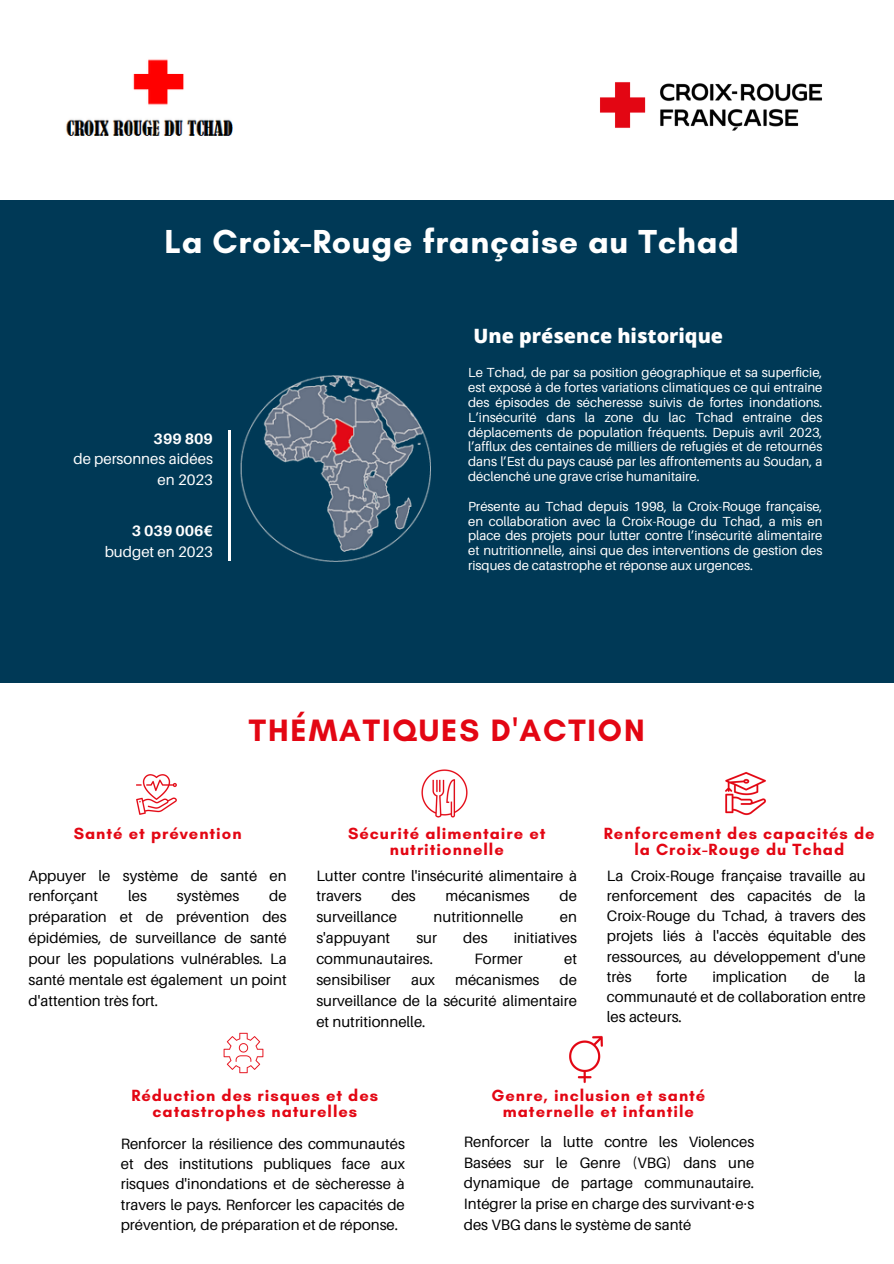
<style>
.page{position:relative;width:894px;height:1264px;background:#fff}
.page>*{position:absolute;margin:0;border:0;box-sizing:border-box;transform-origin:0 0}
.t1{font:700 33.9px "Glacial Indifference";letter-spacing:.02em;color:#fff}
.t2{font:700 31.5px "Glacial Indifference";letter-spacing:.06em;color:#e30613}
.t3{font:800 19.8px "Open Sans";color:#fff}
.t4{font:700 16.5px/15.8px "Glacial Indifference";letter-spacing:.06em;color:#e30613;text-align:center}
.t5{font:15px/20.9px "Aileron";color:#000;text-align:justify}
.t6{font:15px/20.4px "Aileron";color:#fff;text-align:right}
.t7{font:700 15px "Aileron";color:#fff}
.t8{font:13.2px/14.9px "Aileron";color:#fff;text-align:justify}
.s1{font-family:"Liberation Serif"}
</style>
<div class="page">
<img style="left:421px;top:769px;width:47px;height:49px">
<div style="left:0;top:201px;width:893px;height:482px;background:#003956"></div>
<img style="left:569px;top:1035px;width:34px;height:49px">
<img style="left:65px;top:59px;width:168px;height:77px">
<hr style="left:228px;top:431px;width:3px;height:130px;background:#fff">
<img style="left:725px;top:772px;width:41px;height:44px">
<img style="left:136px;top:774px;width:41px;height:41px">
<img style="left:600px;top:82px;width:222px;height:49px">
<img style="left:240px;top:376px;width:190px;height:185px">
<img style="left:223px;top:1032px;width:41px;height:42px">
<p class="t1" style="left:164px;top:221px;width:575px">La Croix-Rouge française au Tchad</p>
<h5 class="t7" style="left:153px;top:429px;width:61px">399 809</h5>
<p class="t6" style="left:73px;top:448px;width:141px">de personnes aidées en 2023</p>
<h5 class="t7" style="left:132px;top:521px;width:83px">3 039 006€</h5>
<h4 class="t6" style="left:105px;top:541px;width:110px">budget en 2023</h4>
<h4 class="t3" style="left:473px;top:321px;width:251px">Une présence historique</h4>
<p class="t8" style="left:468px;top:365px;width:356px">Le Tchad, de par sa position géographique et sa superficie, est exposé à de fortes variations climatiques ce qui entraîne des épisodes de sécheresse suivis de fortes inondations.<br>L’insécurité dans la zone du lac Tchad entraîne des déplacements de population fréquents. Depuis avril 2023, l’afflux des centaines de milliers de refugiés et de retournés dans l’Est du pays causé par les affrontements au Soudan, a déclenché une grave crise humanitaire.</p>
<h4 class="t8" style="left:468px;top:498px;width:356px">Présente au Tchad depuis 1998, la Croix-Rouge française, en collaboration avec la Croix-Rouge du Tchad, a mis en place des projets pour lutter contre l’insécurité alimentaire et nutritionnelle, ainsi que des interventions de gestion des risques de catastrophe et réponse aux urgences.</h4>
<p class="t2" style="left:249px;top:711px;width:397px">THÉMATIQUES D'ACTION</p>
<h2 class="t4" style="left:74px;top:825px;width:169px">Santé et prévention</h2>
<p class="t4" style="left:348px;top:825px;width:199px">Sécurité alimentaire et nutritionnelle</p>
<p class="t4" style="left:603px;top:825px;width:272px">Renforcement des capacités de la Croix-Rouge du Tchad</p>
<p class="t5" style="left:28px;top:864px;width:260px">Appuyer le système de santé en renforçant</p>
<p class="t5" style="left:28px;top:885px;width:260px;text-indent:241px">de préparation et de prévention des épidémies, de surveillance de santé pour les populations vulnérables. La santé mentale est également un point d'attention très fort.</p>
<p class="t5" style="left:128px;top:885px;width:20px">les</p>
<p class="t5" style="left:177px;top:885px;width:64px">systèmes</p>
<h3 class="t5" style="left:316px;top:864px;width:262px">Lutter contre l'insécurité alimentaire à travers</h3>
<h3 class="t5" style="left:391px;top:885px;width:26px">des</h3>
<h3 class="t5" style="left:445px;top:885px;width:86px">mécanismes</h3>
<h3 class="t5" style="left:559px;top:885px;width:19px">de</h3>
<h3 class="t5" style="left:316px;top:906px;width:82px">surveillance</h3>
<h3 class="t5" style="left:433px;top:906px;width:91px">nutritionnelle</h3>
<h3 class="t5" style="left:559px;top:906px;width:19px">en</h3>
<h3 class="t5" style="left:316px;top:927px;width:75px">s'appuyant</h3>
<h3 class="t5" style="left:416px;top:927px;width:22px">sur</h3>
<h3 class="t5" style="left:463px;top:927px;width:26px">des</h3>
<h3 class="t5" style="left:513px;top:927px;width:65px">initiatives</h3>
<h3 class="t5" style="left:316px;top:948px;width:118px">communautaires.</h3>
<h3 class="t5" style="left:474px;top:948px;width:50px">Former</h3>
<h3 class="t5" style="left:564px;top:948px;width:14px">et</h3>
<h3 class="t5" style="left:316px;top:969px;width:76px">sensibiliser</h3>
<h3 class="t5" style="left:411px;top:969px;width:26px">aux</h3>
<h3 class="t5" style="left:455px;top:969px;width:86px">mécanismes</h3>
<h3 class="t5" style="left:316px;top:969px;width:262px;text-indent:243px">de surveillance de la sécurité alimentaire et nutritionnelle.</h3>
<h5 class="t5" style="left:606px;top:864px;width:260px;line-height:20.2px">La Croix-Rouge française travaille au renforcement des capacités de la Croix-Rouge du Tchad, à travers des projets liés à l'accès équitable des ressources, au développement d'une très</h5>
<h5 class="t5" style="left:656px;top:965px;width:33px">forte</h5>
<h5 class="t5" style="left:712px;top:965px;width:76px">implication</h5>
<h5 class="t5" style="left:811px;top:965px;width:19px">de</h5>
<h5 class="t5" style="left:606px;top:966px;width:260px;line-height:20.2px;text-indent:247px">la communauté et de collaboration entre les acteurs.</h5>
<h4 class="t4" style="left:131px;top:1087px;width:248px">Réduction des risques et des catastrophes naturelles</h4>
<p class="t5" style="left:121px;top:1133px;width:285px;line-height:20.2px">Renforcer la résilience des communautés et des institutions publiques face aux risques d'inondations et de sècheresse à travers le pays. Renforcer les capacités de prévention, de préparation et de réponse.</p>
<h1 class="t4" style="left:491px;top:1087px;width:215px">Genre, inclusion et santé maternelle et infantile</h1>
<p class="t5" style="left:463px;top:1130px;width:292px">Renforcer la lutte contre les Violences Basées sur le Genre (VBG) dans une dynamique de partage communautaire.<br>Intégrer la prise en charge des survivant<span class="s1">∙</span>e<span class="s1">∙</span>s des VBG dans le système de santé</p>
</div>
